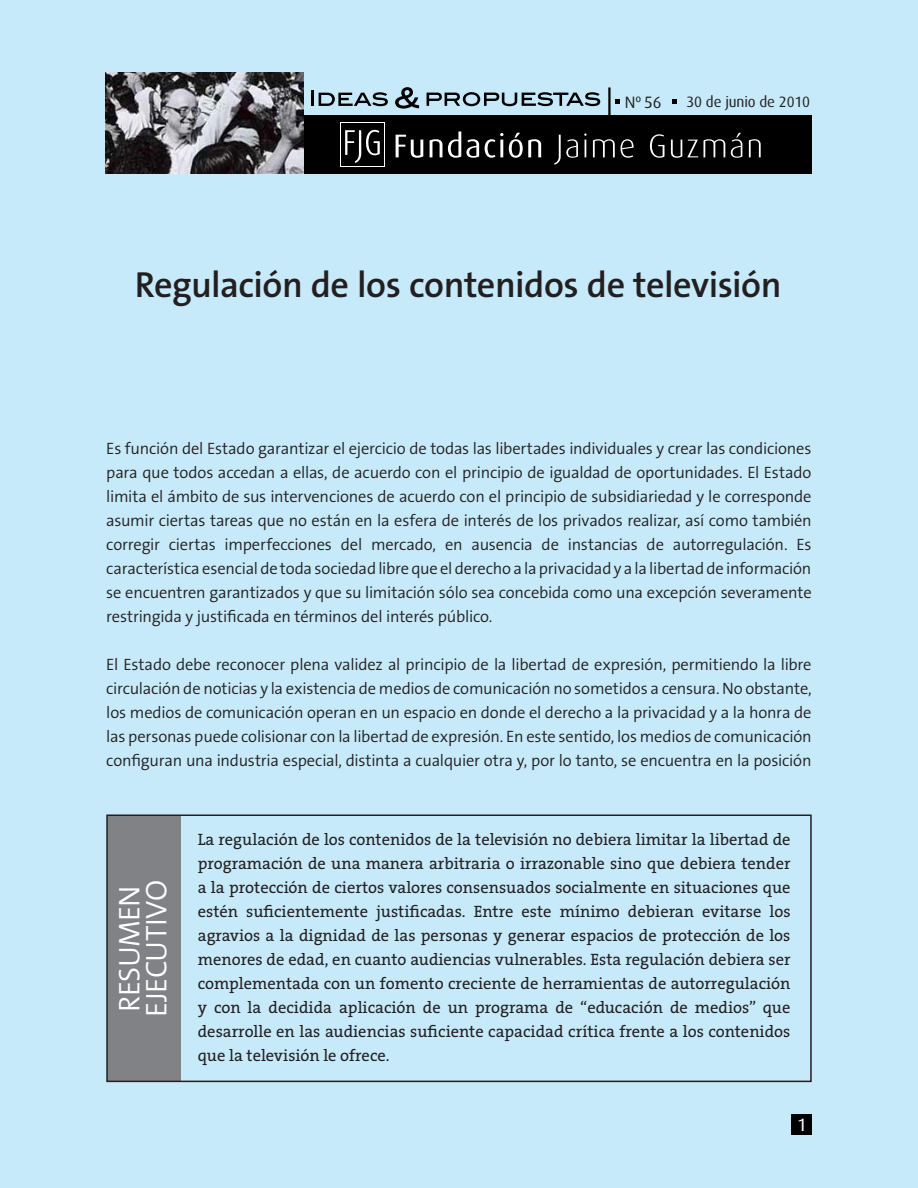
<style>
.page{position:relative;width:918px;height:1188px;background:#c6eafa}
.page>*{position:absolute;margin:0;border:0;box-sizing:border-box;transform-origin:0 0}
.t1{font:600 36.3px "The Sans B6";letter-spacing:-.015em;color:#231f20}
.t2{font:300 30px/27px "The Sans B4";letter-spacing:-.025em;color:#fff}
.t3{font:18px "Dax";color:#fff}
.t4{font:300 16.5px/24px "The Sans B4";letter-spacing:-.01em;color:#231f20;text-align:justify}
.t5{font:16.5px/24px "The Serif B5 Plain";color:#231f20;text-align:justify}
.t6{font:16.5px "Dax";color:#231f20}
.t7{font:15px "Dax";letter-spacing:-.01em;color:#231f20}
</style>
<div class="page">
<div style="left:107px;top:815px;width:73px;height:266px;background:#808285"></div>
<div style="left:106px;top:814px;width:706px;height:268px;border:2px solid #231f20"></div>
<div style="left:290px;top:115px;width:522px;height:59px;background:#000"></div>
<img style="left:106px;top:72px;width:197px;height:102px">
<hr style="left:608px;top:87px;width:3px;height:28px;background:#000">
<hr style="left:311px;top:90px;width:3px;height:16px;background:#000">
<svg style="left:319px;top:92px;width:69px;height:14px"></svg>
<svg style="left:427px;top:92px;width:173px;height:14px"></svg>
<svg style="left:395px;top:87px;width:24px;height:22px"></svg>
<svg style="left:616px;top:99px;width:4px;height:4px"></svg>
<svg style="left:672px;top:99px;width:5px;height:4px"></svg>
<div style="left:792px;top:1115px;width:20px;height:20px;background:#000"></div>
<svg style="left:340px;top:123px;width:45px;height:44px"></svg>
<div style="left:341px;top:124px;width:43px;height:42px;background:#000"></div>
<svg style="left:345px;top:130px;width:35px;height:33px"></svg>
<svg style="left:396px;top:131px;width:365px;height:34px"></svg>
<p class="t6" style="left:625px;top:93px;width:38px">Nº 56</p>
<p class="t7" style="left:686px;top:93px;width:125px">30 de junio de 2010</p>
<h1 class="t1" style="left:135px;top:266px;width:648px">Regulación de los contenidos de televisión</h1>
<p class="t4" style="left:106px;top:437px;width:707px">Es función del Estado garantizar el ejercicio de todas las libertades individuales y crear las condiciones para que todos accedan a ellas, de acuerdo con el principio de igualdad de oportunidades. El Estado limita el ámbito de sus intervenciones de acuerdo con el principio de subsidiariedad y le corresponde asumir ciertas tareas que no están en la esfera de interés de los privados realizar, así como también corregir ciertas imperfecciones del mercado, en ausencia de instancias de autorregulación. Es característica esencial de toda sociedad libre que el derecho a la privacidad y a la libertad de información se encuentren garantizados y que su limitación sólo sea concebida como una excepción severamente restringida y justificada en términos del interés público.</p>
<p class="t4" style="left:106px;top:653px;width:707px">El Estado debe reconocer plena validez al principio de la libertad de expresión, permitiendo la libre circulación de noticias y la existencia de medios de comunicación no sometidos a censura. No obstante, los medios de comunicación operan en un espacio en donde el derecho a la privacidad y a la honra de las personas puede colisionar con la libertad de expresión. En este sentido, los medios de comunicación configuran una industria especial, distinta a cualquier otra y, por lo tanto, se encuentra en la posición</p>
<h2 class="t2" style="left:117px;top:1017px;width:139px;rotate:-90deg">RESUMEN<br>EJECUTIVO</h2>
<p class="t5" style="left:198px;top:828px;width:594px">La regulación de los contenidos de la televisión no debiera limitar la libertad de programación de una manera arbitraria o irrazonable sino que debiera tender a la protección de ciertos valores consensuados socialmente en situaciones que estén suficientemente justificadas. Entre este mínimo debieran evitarse los agravios a la dignidad de las personas y generar espacios de protección de los menores de edad, en cuanto audiencias vulnerables. Esta regulación debiera ser complementada con un fomento creciente de herramientas de autorregulación y con la decidida aplicación de un programa de “educación de medios” que desarrolle en las audiencias suficiente capacidad crítica frente a los contenidos que la televisión le ofrece.</p>
<p class="t3" style="left:797px;top:1115px;width:11px">1</p>
</div>
